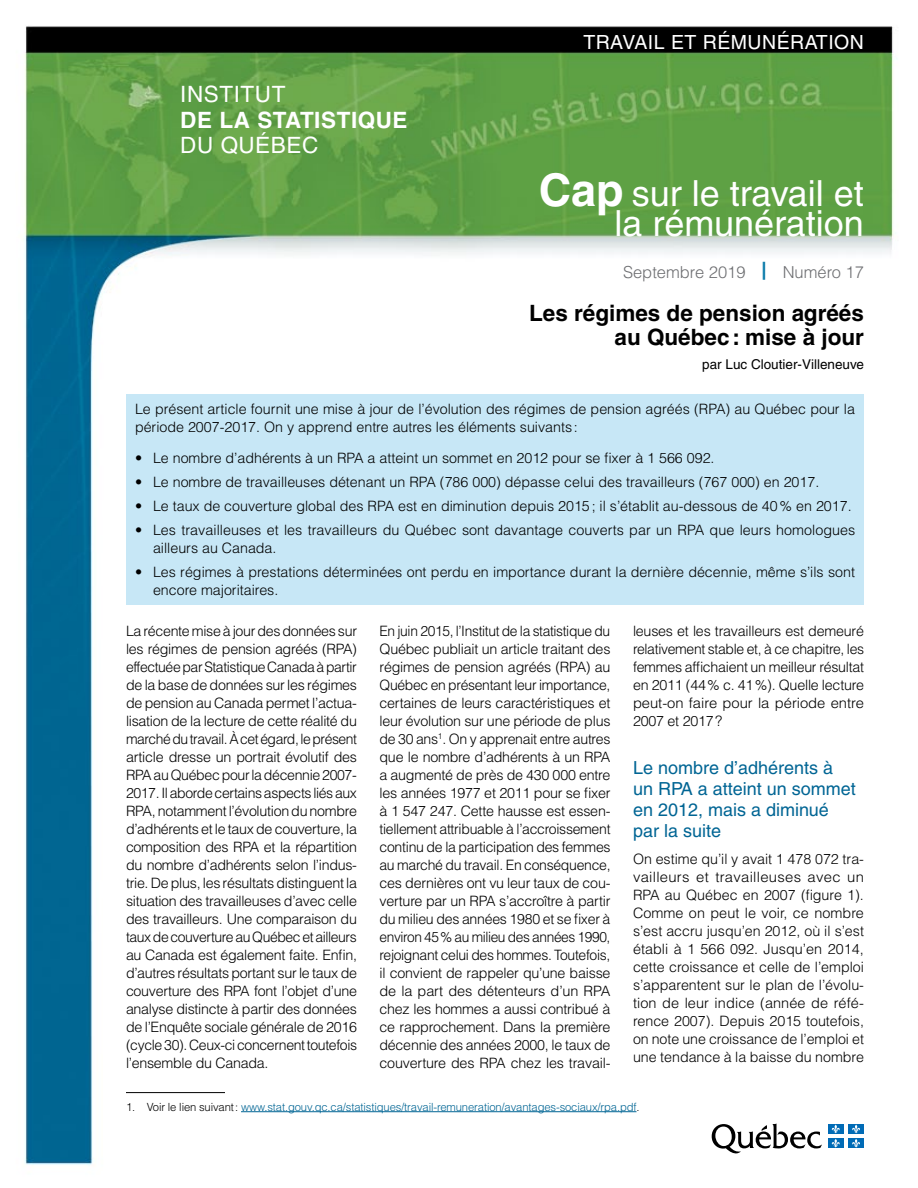
<style>
.page{position:relative;width:918px;height:1188px;background:#fff}
.page>*{position:absolute;margin:0;border:0;box-sizing:border-box;transform-origin:0 0}
.Bandeau___Titre_01{font:700 45px "Helvetica LT";color:#fff}
.Bandeau___Titre_01-2{font:36px/30px "Helvetica LT";color:#fff;text-align:center}
.Grand_titre{font:700 22.5px/24px "Helvetica LT";color:#000;text-align:right}
.ISQ{font:22.5px "Helvetica LT";letter-spacing:.025em;color:#fff}
.ISQ-2{font:700 22.5px "Helvetica LT";letter-spacing:.025em;color:#fff}
.Bandeau___Collection{font:19.5px "Helvetica LT";letter-spacing:.025em;color:#fff}
.Texte___Titre_01{font:18px/21px "Helvetica LT";color:#006594}
.Date_et_numero{font:300 16.5px "Helvetica LT";color:#6d6e71}
.Texte___courant{font:300 14.25px/18px "Helvetica LT";color:#000;text-align:justify}
.Auteur{font:13.5px "Helvetica LT";color:#000}
.Texte_-_première_not{font:300 11.25px "Helvetica LT";letter-spacing:-.01em;color:#006594}
.s1{color:#000}
</style>
<div class="page">
<img style="left:24px;top:26px;width:873px;height:1140px">
<svg style="left:712px;top:1124px;width:110px;height:29px"></svg>
<div style="left:828px;top:1124px;width:16px;height:10px;background:#006bb6"></div>
<svg style="left:832px;top:1125px;width:8px;height:8px"></svg>
<div style="left:848px;top:1124px;width:16px;height:10px;background:#006bb6"></div>
<svg style="left:852px;top:1125px;width:8px;height:8px"></svg>
<div style="left:828px;top:1138px;width:16px;height:10px;background:#006bb6"></div>
<svg style="left:832px;top:1139px;width:8px;height:9px"></svg>
<div style="left:848px;top:1138px;width:16px;height:10px;background:#006bb6"></div>
<svg style="left:852px;top:1139px;width:8px;height:9px"></svg>
<svg style="left:763px;top:262px;width:2px;height:18px"></svg>
<div style="left:126px;top:394px;width:738px;height:210px;background:#c7e7f6"></div>
<hr style="left:126px;top:1092px;width:99px;height:1px;background:#000">
<hr style="left:241px;top:1111px;width:396px;height:1px;background:#006594">
<p class="ISQ" style="left:180px;top:81px;width:107px">INSTITUT</p>
<p class="ISQ-2" style="left:180px;top:106px;width:229px">DE LA STATISTIQUE</p>
<p class="ISQ" style="left:180px;top:132px;width:140px">DU QUÉBEC</p>
<p class="Bandeau___Collection" style="left:583px;top:30px;width:282px">TRAVAIL ET RÉMUNÉRATION</p>
<p class="Bandeau___Titre_01" style="left:539px;top:163px;width:87px">Cap</p>
<p class="Bandeau___Titre_01-2" style="left:615px;top:178px;width:251px">sur le travail et la rémunération</p>
<p class="Date_et_numero" style="left:623px;top:262px;width:242px">Septembre 2019 <sup>|</sup> Numéro 17</p>
<p class="Grand_titre" style="left:529px;top:301px;width:336px">Les régimes de pension agréés au Québec: mise à jour</p>
<p class="Auteur" style="left:702px;top:357px;width:163px">par Luc Cloutier-Villeneuve</p>
<p class="Texte___courant" style="left:135px;top:400px;width:722px">Le présent article fournit une mise à jour de l’évolution des régimes de pension agréés (RPA) au Québec pour la période 2007-2017. On y apprend entre autres les éléments suivants :</p>
<p class="Texte___courant" style="left:135px;top:449px;width:581px">• Le nombre d’adhérents à un RPA a atteint un sommet en 2012 pour se fixer à 1 566 092.</p>
<p class="Texte___courant" style="left:135px;top:473px;width:686px">• Le nombre de travailleuses détenant un RPA (786 000) dépasse celui des travailleurs (767 000) en 2017.</p>
<p class="Texte___courant" style="left:135px;top:497px;width:718px">• Le taux de couverture global des RPA est en diminution depuis 2015; il s’établit au-dessous de 40% en 2017.</p>
<p class="Texte___courant" style="left:153px;top:521px;width:704px;text-indent:-18px">• Les travailleuses et les travailleurs du Québec sont davantage couverts par un RPA que leurs homologues ailleurs au Canada.</p>
<p class="Texte___courant" style="left:153px;top:563px;width:704px;text-indent:-18px">• Les régimes à prestations déterminées ont perdu en importance durant la dernière décennie, même s’ils sont encore majoritaires.</p>
<p class="Texte___courant" style="left:126px;top:622px;width:233px">La récente mise à jour des données sur les régimes de pension agréés (RPA) effectuée par Statistique Canada à partir de la base de données sur les régimes de pension au Canada permet l’actua&shy;lisation de la lecture de cette réalité du marché du travail. À cet égard, le présent article dresse un portrait évolutif des RPA au Québec pour la décennie 2007- 2017. Il aborde certains aspects liés aux RPA, notamment l’évolution du nombre d’adhérents et le taux de couverture, la composition des RPA et la répartition du nombre d’adhérents selon l’indus&shy;trie. De plus, les résultats distinguent la situation des travailleuses d’avec celle des travailleurs. Une comparaison du taux de couverture au Québec et ailleurs au Canada est également faite. Enfin, d’autres résultats portant sur le taux de couverture des RPA font l’objet d’une analyse distincte à partir des données de l’Enquête sociale générale de 2016 (cycle30). Ceux-ci concernent toutefois l’ensemble du Canada.</p>
<p class="Texte_-_première_not" style="left:126px;top:1100px;width:515px"><span class="s1">1. Voir le lien suivant:</span> www.stat.gouv.qc.ca/statistiques/travail-remuneration/avantages-sociaux/rpa.pdf<span class="s1">.</span></p>
<p class="Texte___courant" style="left:380px;top:622px;width:233px">En juin 2015, l’Institut de la statistique du Québec publiait un article traitant des régimes de pension agréés (RPA) au Québec en présentant leur importance, certaines de leurs caractéristiques et leur évolution sur une période de plus de 30 ans<sup>1</sup>. On y apprenait entre autres que le nombre d’adhérents à un RPA a augmenté de près de 430 000 entre les années 1977 et 2011 pour se fixer à 1 547 247. Cette hausse est essen&shy;tiellement attribuable à l’accroissement continu de la participation des femmes au marché du travail. En conséquence, ces dernières ont vu leur taux de cou&shy;verture par un RPA s’accroître à partir du milieu des années 1980 et se fixer à environ 45% au milieu des années 1990, rejoignant celui des hommes. Toutefois, il convient de rappeler qu’une baisse de la part des détenteurs d’un RPA chez les hommes a aussi contribué à ce rapprochement. Dans la première décennie des années 2000, le taux de couverture des RPA chez les travail-</p>
<p class="Texte___courant" style="left:633px;top:622px;width:233px">leuses et les travailleurs est demeuré relativement stable et, à ce chapitre, les femmes affichaient un meilleur résultat en 2011 (44% c. 41%). Quelle lecture peut-on faire pour la période entre 2007 et 2017?</p>
<p class="Texte___Titre_01" style="left:633px;top:757px;width:224px">Le nombre d’adhérents à un RPA a atteint un sommet en 2012, mais a diminué par la suite</p>
<p class="Texte___courant" style="left:633px;top:850px;width:233px">On estime qu’il y avait 1 478 072 tra&shy;vailleurs et travailleuses avec un RPA au Québec en 2007 (figure 1).<br>Comme on peut le voir, ce nombre s’est accru jusqu’en 2012, où il s’est établi à 1 566 092. Jusqu’en 2014, cette croissance et celle de l’emploi s’apparentent sur le plan de l’évolu&shy;tion de leur indice (année de réfé&shy;rence 2007). Depuis 2015 toutefois, on note une croissance de l’emploi et une tendance à la baisse du nombre</p>
</div>
